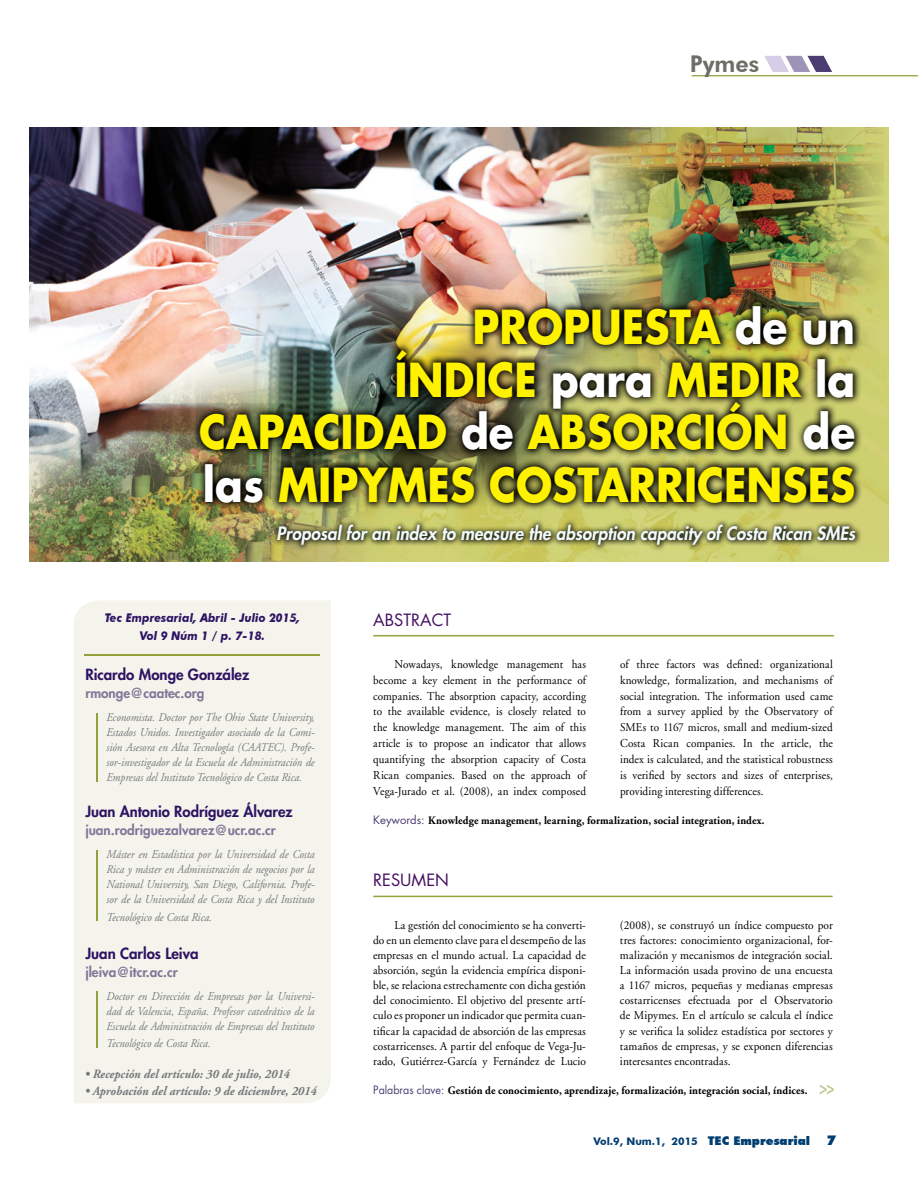
<style>
.page{position:relative;width:918px;height:1188px;background:#fff}
.page>*{position:absolute;margin:0;border:0;box-sizing:border-box;transform-origin:0 0}
.t1{font:700 45.6px/52.5px "Futura";color:#fff200;text-align:right;scale:.89 1}
.t2{font:800 23.1px "Futura BT";color:#6d6e67}
.t3{font:italic 800 18px "Futura";color:#f1fafe;scale:.95 1}
.t4{font:16.5px "Futura";color:#440e62}
.t5{font:800 15px "Futura";color:#2e1363}
.t6{font:800 13.5px "Futura";color:#837699}
.t7{font:italic 700 12.75px "Adobe Garamond";color:#77787b;scale:.94 1}
.t8{font:12px/15px "Adobe Garamond";letter-spacing:.005em;color:#000;text-align:justify;scale:.95 1}
.t9{font:12px/15.9px "Adobe Garamond";letter-spacing:.005em;color:#000;text-align:justify;scale:.93 1}
.t10{font:italic 12px/15px "Adobe Garamond";color:#77787b;text-align:justify;scale:.91 1}
.t11{font:italic 12px/15px "Adobe Garamond";color:#77787b;text-align:justify;scale:.9 1}
.t12{font:italic 700 12px/18px "Futura BT";color:#2e1363;text-align:center;scale:.94 1}
.t13{font:700 11.25px "Adobe Garamond";letter-spacing:.02em;color:#000;scale:.95 1}
.t14{font:700 10.5px "Futura BT";color:#003d71}
.s1{color:#fff}
.s2{font-family:"Futura";font-weight:400;color:#4b3d71}
.s3{font-weight:900;font-size:12px}
.s4{font-weight:900;font-size:13.5px}
</style>
<div class="page">
<div style="left:74px;top:600px;width:257px;height:503px;background:#f4f4ec"></div>
<hr style="left:96px;top:713px;width:1px;height:69px;background:#91a23d">
<hr style="left:85px;top:655px;width:235px;height:1px;background:#91a23d">
<hr style="left:96px;top:850px;width:1px;height:71px;background:#91a23d">
<hr style="left:96px;top:991px;width:1px;height:57px;background:#91a23d">
<img style="left:30px;top:128px;width:858px;height:433px">
<hr style="left:373px;top:896px;width:460px;height:1px;background:#91a23d">
<hr style="left:373px;top:635px;width:461px;height:1px;background:#91a23d">
<img style="left:191px;top:297px;width:671px;height:214px">
<svg style="left:820px;top:1085px;width:14px;height:9px"></svg>
<div style="left:271px;top:518px;width:591px;height:34px;background:#000;opacity:.75"></div>
<hr style="left:692px;top:75px;width:226px;height:1px;background:#91a23d">
<svg style="left:764px;top:56px;width:68px;height:16px"></svg>
<h2 class="t2" style="left:690px;top:50px;width:71px">Pymes</h2>
<h1 class="t1" style="left:199px;top:300px;width:739px">PROPUESTA <span class="s1">de un<br></span>ÍNDICE <span class="s1">para</span> MEDIR <span class="s1">la<br></span>CAPACIDAD <span class="s1">de</span> ABSORCIÓN <span class="s1">de las</span> MIPYMES COSTARRICENSES</h1>
<h3 class="t3" style="left:276px;top:522px;width:611px">Proposal for an index to measure the absorption capacity of Costa Rican SMEs</h3>
<p class="t12" style="left:105px;top:609px;width:209px">Tec Empresarial, Abril - Julio 2015,<br>Vol 9 Núm 1 / p. 7-18.</p>
<p class="t5" style="left:85px;top:665px;width:166px">Ricardo Monge González</p>
<p class="t6" style="left:85px;top:684px;width:121px">rmonge@caatec.org</p>
<p class="t10" style="left:107px;top:710px;width:230px">Economista. Doctor por The Ohio State University, Estados Unidos. Investigador asociado de la Comi&shy;sión Asesora en Alta Tecnología (CAATEC). Profe&shy;sor-investigador de la Escuela de Administración de Empresas del Instituto Tecnológico de Costa Rica.</p>
<p class="t5" style="left:85px;top:802px;width:209px">Juan Antonio Rodríguez Álvarez</p>
<p class="t6" style="left:85px;top:821px;width:192px">juan.rodriguezalvarez@ucr.ac.cr</p>
<p class="t10" style="left:107px;top:847px;width:230px">Máster en Estadística por la Universidad de Costa Rica y máster en Administración de negocios por la National University, San Diego, California. Profe&shy;sor de la Universidad de Costa Rica y del Instituto</p>
<p class="t10" style="left:107px;top:910px;width:117px">Tecnológico de Costa Rica.</p>
<p class="t5" style="left:85px;top:944px;width:115px">Juan Carlos Leiva</p>
<p class="t6" style="left:85px;top:963px;width:94px">jleiva@itcr.ac.cr</p>
<p class="t11" style="left:107px;top:989px;width:233px">Doctor en Dirección de Empresas por la Universi&shy;dad de Valencia, España. Profesor catedrático de la Escuela de Administración de Empresas del Instituto</p>
<p class="t11" style="left:107px;top:1036px;width:117px">Tecnológico de Costa Rica.</p>
<p class="t7" style="left:85px;top:1067px;width:220px">• Recepción del artículo: 30 de julio, 2014</p>
<p class="t7" style="left:85px;top:1084px;width:248px">• Aprobación del artículo: 9 de diciembre, 2014</p>
<h3 class="t4" style="left:373px;top:609px;width:79px">Abstract</h3>
<p class="t9" style="left:373px;top:656px;width:230px;text-indent:21px">Nowadays, knowledge management has become a key element in the performance of companies. The absorption capacity, according to the available evidence, is closely related to the knowledge management. The aim of this article is to propose an indicator that allows quantifying the absorption capacity of Costa Rican companies. Based on the approach of Vega-Jurado et al. (2008), an index composed</p>
<p class="t9" style="left:620px;top:656px;width:230px">of three factors was defined: organizational knowledge, formalization, and mechanisms of social integration. The information used came from a survey applied by the Observatory of SMEs to 1167 micros, small and medium-sized Costa Rican companies. In the article, the index is calculated, and the statistical robustness is verified by sectors and sizes of enterprises, providing interesting differences.</p>
<p class="t13" style="left:373px;top:814px;width:414px"><span class="s2">Keywords:</span> Knowledge management, learning, formalization, social integration, index.</p>
<h3 class="t4" style="left:373px;top:870px;width:77px">Resumen</h3>
<p class="t8" style="left:373px;top:918px;width:226px;text-indent:21px">La gestión del conocimiento se ha converti&shy;do en un elemento clave para el desempeño de las empresas en el mundo actual. La capacidad de absorción, según la evidencia empírica disponi&shy;ble, se relaciona estrechamente con dicha gestión del conocimiento. El objetivo del presente artí&shy;culo es proponer un indicador que permita cuan&shy;tificar la capacidad de absorción de las empresas costarricenses. A partir del enfoque de Vega-Ju&shy;rado, Gutiérrez-García y Fernández de Lucio</p>
<p class="t8" style="left:620px;top:918px;width:226px">(2008), se construyó un índice compuesto por tres factores: conocimiento organizacional, for&shy;malización y mecanismos de integración social.<br>La información usada provino de una encuesta a 1167 micros, pequeñas y medianas empresas costarricenses efectuada por el Observatorio de Mipymes. En el artículo se calcula el índice y se verifica la solidez estadística por sectores y tamaños de empresas, y se exponen diferencias interesantes encontradas.</p>
<p class="t13" style="left:373px;top:1084px;width:459px"><span class="s2">Palabras clave:</span> Gestión de conocimiento, aprendizaje, formalización, integración social, índices.</p>
<p class="t14" style="left:593px;top:1135px;width:244px">Vol.9, Num.1, 2015 <span class="s3">TEC Empresarial</span> <span class="s4">7</span></p>
</div>
